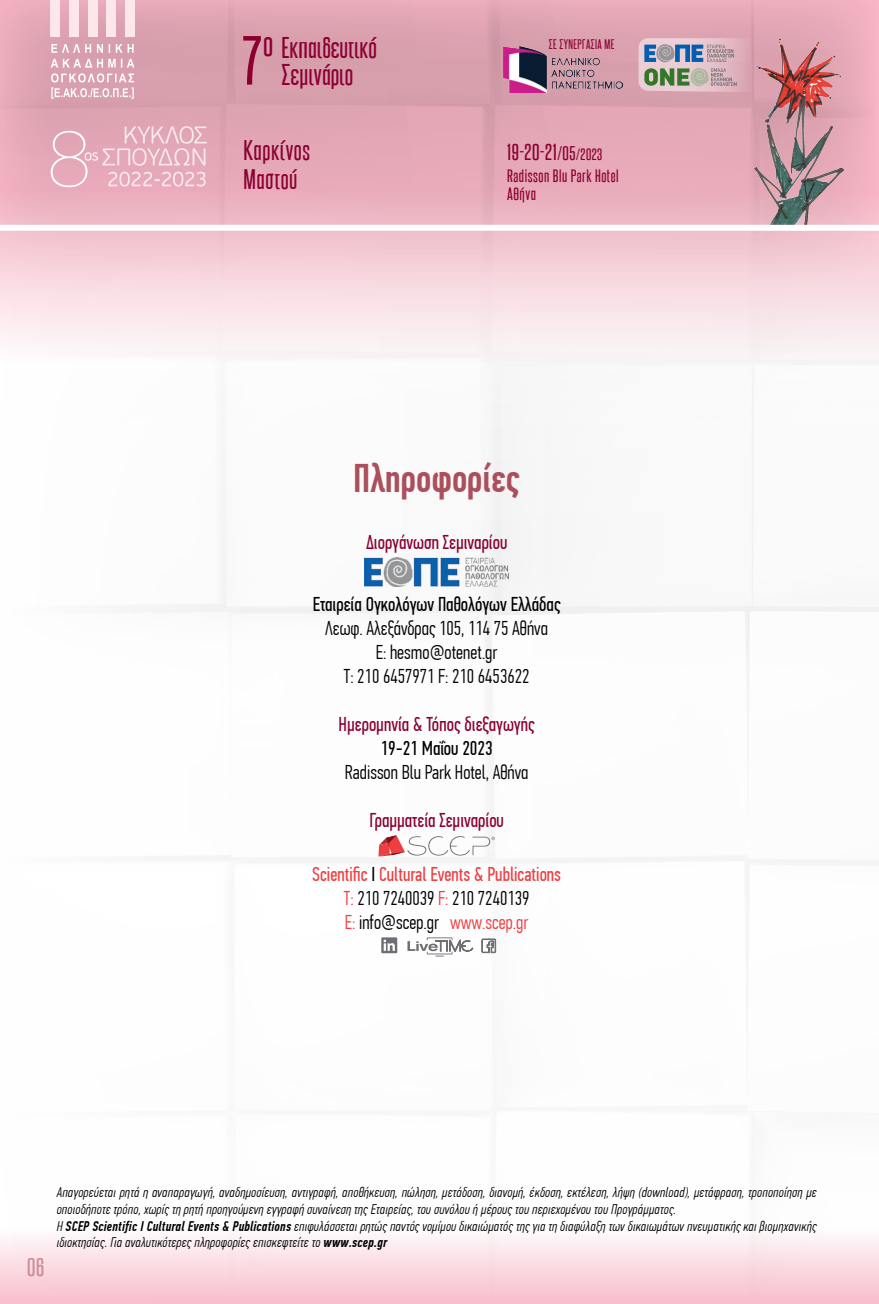
<style>
.page{position:relative;width:879px;height:1304px;background:#fff}
.page>*{position:absolute;margin:0;border:0;box-sizing:border-box;transform-origin:0 0}
.t1{font:59px "Aka Acid Steelfish";color:#8b0031;scale:1.15 1}
.t2{font:500 40px "PF Din Text Comp Pro";color:#ab4f5c}
.t3{font:30.4px "Aka Acid Steelfish";color:#8b0031;scale:1.15 1}
.t4{font:25.4px/26.2px "Aka Acid Steelfish";color:#8b0031;scale:1.15 1}
.t5{font:24px/28.8px "Aka Acid Steelfish";letter-spacing:.02em;color:#8b0031;scale:1.15 1}
.t6{font:22px "Aka Acid Steelfish";color:#c1787e;scale:1.15 1}
.t7{font:300 20px/24px "PF Din Text Comp Pro";color:#000;text-align:center}
.t8{font:20px/24px "PF Din Text Comp Pro";color:#ef3e42;text-align:center}
.t9{font:20px "PF Din Text Comp Pro";color:#8b0031}
.t10{font:20px "PF Din Text Comp Pro";color:#000}
.t11{font:19.6px "Aka Acid Steelfish";color:#8b0031;scale:1.15 1}
.t12{font:15.2px/18.2px "Aka Acid Steelfish";letter-spacing:.03em;color:#8b0031;scale:1.15 1}
.t13{font:italic 300 14px/16.8px "PF Din Text Comp Pro";letter-spacing:.02em;color:#000}
.t14{font:11.8px "Aka Acid Steelfish";letter-spacing:.03em;color:#8b0031;scale:1.1 1}
.s1{font-size:16.8px}
.s2{font-size:14px}
.s3{color:#000}
.s4{font-weight:300}
.s5{font-weight:300;color:#000}
.s6{font-weight:500}
</style>
<div class="page">
<img style="left:152px;top:361px;width:727px;height:596px">
<div style="left:0;top:1227px;width:879px;height:77px;background:linear-gradient(to bottom,#fdfcfc,#f7bdcb)"></div>
<svg style="left:0;top:0;width:879px;height:361px;background:#ebbec9"></svg>
<div style="left:51px;top:0;width:9px;height:37px;background:#fde7eb"></div>
<div style="left:69px;top:0;width:10px;height:37px;background:#fde7eb"></div>
<div style="left:88px;top:0;width:9px;height:37px;background:#fde7eb"></div>
<div style="left:106px;top:0;width:10px;height:37px;background:#fde7eb"></div>
<div style="left:125px;top:0;width:9px;height:37px;background:#fde7eb"></div>
<svg style="left:51px;top:59px;width:83px;height:40px;background:#e1b5c0"></svg>
<svg style="left:51px;top:44px;width:83px;height:9px"></svg>
<img style="left:754px;top:38px;width:90px;height:187px">
<svg style="left:638px;top:38px;width:114px;height:54px;background:#b8abb1"></svg>
<svg style="left:51px;top:126px;width:156px;height:61px;background:#e7b4c0"></svg>
<img style="left:504px;top:47px;width:118px;height:45px">
<div style="left:0;top:225px;width:879px;height:6px;background:#fff"></div>
<img style="left:365px;top:557px;width:143px;height:29px">
<svg style="left:378px;top:835px;width:117px;height:21px"></svg>
<svg style="left:482px;top:939px;width:14px;height:14px"></svg>
<svg style="left:381px;top:937px;width:16px;height:16px"></svg>
<svg style="left:407px;top:937px;width:66px;height:19px"></svg>
<h1 class="t1" style="left:242px;top:24px;width:18px">7</h1>
<h3 class="t3" style="left:263px;top:25px;width:10px">o</h3>
<p class="t14" style="left:549px;top:37px;width:61px">ΣΕ ΣΥΝΕΡΓΑΣΙΑ ΜΕ</p>
<h3 class="t4" style="left:281px;top:34px;width:84px">Εκπαιδευτικό<br>Σεμινάριο</h3>
<h3 class="t5" style="left:243px;top:135px;width:59px">Καρκίνος<br>Μαστού</h3>
<h3 class="t11" style="left:507px;top:140px;width:84px">19-20-21<span class="s1">/05</span><span class="s2">/2023</span></h3>
<p class="t12" style="left:507px;top:166px;width:98px">Radisson Blu Park Hotel<br>Αθήνα</p>
<h2 class="t2" style="left:353px;top:455px;width:168px">Πληροφορίες</h2>
<h3 class="t9" style="left:366px;top:530px;width:143px">Διοργάνωση Σεμιναρίου</h3>
<h3 class="t10" style="left:313px;top:592px;width:249px">Εταιρεία Ογκολόγων Παθολόγων Ελλάδας</h3>
<h3 class="t7" style="left:325px;top:616px;width:224px">Λεωφ. Αλεξάνδρας 105, 114 75 Αθήνα<br>E: hesmo@otenet.gr<br>T: 210 6457971 F: 210 6453622</h3>
<h3 class="t9" style="left:339px;top:712px;width:198px">Ημερομηνία &amp; Τόπος διεξαγωγής</h3>
<h3 class="t10" style="left:380px;top:736px;width:114px">19-21 Μαΐου 2023</h3>
<h3 class="t7" style="left:345px;top:760px;width:185px">Radisson Blu Park Hotel, Αθήνα</h3>
<h3 class="t9" style="left:369px;top:808px;width:136px">Γραμματεία Σεμιναρίου</h3>
<h3 class="t8" style="left:312px;top:862px;width:250px">Scientific <span class="s3">Ι</span> Cultural Events &amp; Publications<br><span class="s4">Τ:</span> <span class="s5">210 7240039</span> <span class="s4">F:</span> <span class="s5">210 7240139<br></span><span class="s4">Ε:</span> <span class="s5">info@scep.gr</span> <span class="s4">www.scep.gr</span></h3>
<h3 class="t6" style="left:27px;top:1254px;width:16px">06</h3>
<p class="t13" style="left:57px;top:1184px;width:761px">Απαγορεύεται ρητά η αναπαραγωγή, αναδημοσίευση, αντιγραφή, αποθήκευση, πώληση, μετάδοση, διανομή, έκδοση, εκτέλεση, λήψη (download), μετάφραση, τροποποίηση με οποιοδήποτε τρόπο, χωρίς τη ρητή προηγούμενη εγγραφή συναίνεση της Εταιρείας, του συνόλου ή μέρους του περιεχομένου του Προγράμματος.<br>Η <span class="s6">SCEP Scientific Ι Cultural Events &amp; Publications</span> επιφυλάσσεται ρητώς παντός νομίμου δικαιώματός της για τη διαφύλαξη των δικαιωμάτων πνευματικής και βιομηχανικής ιδιοκτησίας. Για αναλυτικότερες πληροφορίες επισκεφτείτε το <span class="s6">www.scep.gr</span></p>
</div>
